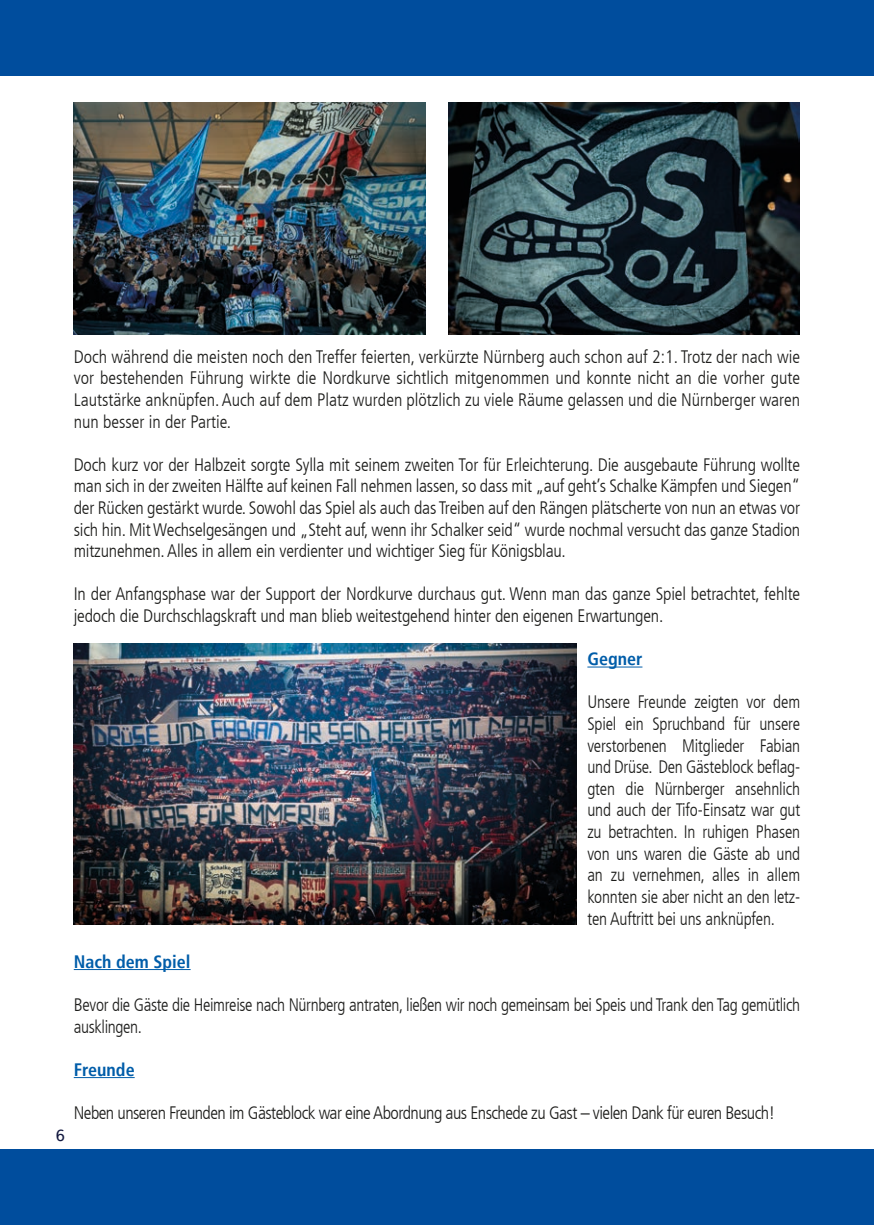
<style>
.page{position:relative;width:874px;height:1225px;background:#fff}
.page>*{position:absolute;margin:0;border:0;box-sizing:border-box;transform-origin:0 0}
._01_Fliestext{font:300 condensed 18px/21.6px "Frutiger LT";letter-spacing:-.01em;color:#1d1d1b;text-align:justify}
._01_Fliestext-2{font:300 condensed 18px/21.6px "Frutiger LT";letter-spacing:-.01em;color:#1d1d1b;text-align:justify;scale:.96 1}
._01_Fliestext-3{font:300 condensed 18px "Frutiger LT";letter-spacing:-.03em;color:#1d1d1b}
._03_Subheadline_Rubriken{font:700 condensed 18px "Frutiger LT";color:#005da9}
.t1{font:16px "Steinem";color:#131940}
</style>
<div class="page">
<hr style="left:587px;top:666px;width:55px;height:1px;background:#005da9">
<hr style="left:74px;top:969px;width:116px;height:1px;background:#005da9">
<hr style="left:74px;top:1077px;width:61px;height:1px;background:#005da9">
<img style="left:74px;top:643px;width:501px;height:281px">
<img style="left:74px;top:102px;width:351px;height:232px">
<img style="left:448px;top:102px;width:351px;height:232px">
<div style="left:0;top:1149px;width:856px;height:76px;background:#004d9d"></div>
<div style="left:856px;top:0;width:17px;height:75px;background:#004d9d"></div>
<div style="left:856px;top:1149px;width:17px;height:75px;background:#004d9d"></div>
<div style="left:0;top:0;width:856px;height:75px;background:#004d9d"></div>
<p class="t1" style="left:56px;top:1126px;width:10px">6</p>
<p class="_01_Fliestext" style="left:74px;top:346px;width:727px">Doch während die meisten noch den Treffer feierten, verkürzte Nürnberg auch schon auf 2:1. Trotz der nach wie vor bestehenden Führung wirkte die Nordkurve sichtlich mitgenommen und konnte nicht an die vorher gute Lautstärke anknüpfen. Auch auf dem Platz wurden plötzlich zu viele Räume gelassen und die Nürnberger waren nun besser in der Partie.</p>
<p class="_01_Fliestext" style="left:74px;top:454px;width:727px">Doch kurz vor der Halbzeit sorgte Sylla mit seinem zweiten Tor für Erleichterung. Die ausgebaute Führung wollte man sich in der zweiten Hälfte auf keinen Fall nehmen lassen, so dass mit „auf geht’s Schalke Kämpfen und Siegen“ der Rücken gestärkt wurde. Sowohl das Spiel als auch das Treiben auf den Rängen plätscherte von nun an etwas vor sich hin. Mit Wechselgesängen und „Steht auf, wenn ihr Schalker seid“ wurde nochmal versucht das ganze Stadion mitzunehmen. Alles in allem ein verdienter und wichtiger Sieg für Königsblau.</p>
<p class="_01_Fliestext" style="left:74px;top:583px;width:727px">In der Anfangsphase war der Support der Nordkurve durchaus gut. Wenn man das ganze Spiel betrachtet, fehlte jedoch die Durchschlagskraft und man blieb weitestgehend hinter den eigenen Erwartungen.</p>
<p class="_03_Subheadline_Rubriken" style="left:587px;top:648px;width:57px">Gegner</p>
<p class="_01_Fliestext-2" style="left:587px;top:691px;width:223px">Unsere Freunde zeigten vor dem Spiel ein Spruchband für unsere verstorbenen Mitglieder Fabian und Drüse. Den Gästeblock beflag&shy;gten die Nürnberger ansehnlich und auch der Tifo-Einsatz war gut zu betrachten. In ruhigen Phasen von uns waren die Gäste ab und an zu vernehmen, alles in allem konnten sie aber nicht an den letz&shy;ten Auftritt bei uns anknüpfen.</p>
<p class="_03_Subheadline_Rubriken" style="left:74px;top:950px;width:118px">Nach dem Spiel</p>
<p class="_01_Fliestext" style="left:74px;top:994px;width:727px">Bevor die Gäste die Heimreise nach Nürnberg antraten, ließen wir noch gemeinsam bei Speis und Trank den Tag gemütlich ausklingen.</p>
<p class="_03_Subheadline_Rubriken" style="left:74px;top:1058px;width:62px">Freunde</p>
<p class="_01_Fliestext-3" style="left:74px;top:1102px;width:702px">Neben unseren Freunden im Gästeblock war eine Abordnung aus Enschede zu Gast – vielen Dank für euren Besuch!</p>
</div>
